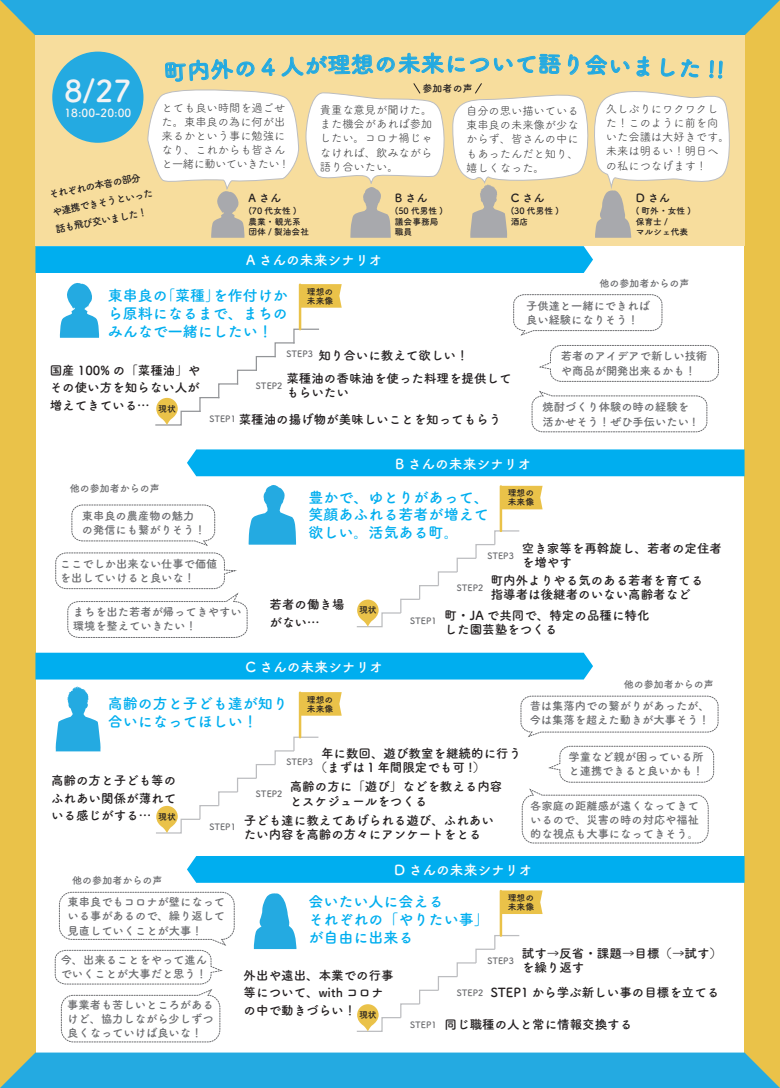
<style>
.page{position:relative;width:780px;height:1088px;background:#fff}
.page>*{position:absolute;margin:0;border:0;box-sizing:border-box;transform-origin:0 0}
.t1{font:30px "Tsuku A Rd Gothic Std B";color:#f2f3f4}
.t2{font:22.5px "Tsuku A Rd Gothic Std B";color:#24aae1;scale:1.04 1}
.t3{font:15px/17.8px "Tsuku A Rd Gothic Std B";color:#00aeef;text-align:justify}
.t4{font:13.75px "Tsuku A Rd Gothic Std B";color:#fff}
.t5{font:12.5px/14.1px "Tsuku A Rd Gothic Std B";color:#231f20}
.t6{font:11.25px/14.1px "Tsuku A Rd Gothic Std B";color:#6c6d70}
.t7{font:11.25px/14.1px "Tsuku A Rd Gothic Std R";color:#3e3e3f;text-align:justify}
.t8{font:11.25px "Tsuku A Rd Gothic Std B";color:#231f20}
.t9{font:11.25px "Tsuku A Rd Gothic Std B";color:#f2f3f4}
.t10{font:10px/17.8px "Tsuku A Rd Gothic Std B";color:#231f20}
.t11{font:10px "Tsuku A Rd Gothic Std B";color:#6c6d70}
.t12{font:8.75px/10.6px "Tsuku A Rd Gothic Std B";color:#231f20}
.t13{font:8.75px "Tsuku A Rd Gothic Std B";color:#6c6d70}
.s1{font-size:8.75px;color:#6c6d70}
</style>
<div class="page">
<div style="left:744px;top:0;width:36px;height:1088px;background:#eac249"></div>
<div style="left:0;top:0;width:35px;height:1088px;background:#eac249"></div>
<svg style="left:0;top:1052px;width:780px;height:36px;background:#30acda"></svg>
<svg style="left:513px;top:294px;width:149px;height:42px"></svg>
<svg style="left:531px;top:391px;width:176px;height:41px"></svg>
<svg style="left:539px;top:345px;width:180px;height:37px"></svg>
<div style="left:35px;top:35px;width:709px;height:211px;background:#f7dd9d"></div>
<div style="left:35px;top:246px;width:558px;height:27px;background:#00aeef"></div>
<div style="left:35px;top:653px;width:558px;height:26px;background:#00aeef"></div>
<div style="left:187px;top:449px;width:557px;height:27px;background:#00aeef"></div>
<div style="left:187px;top:856px;width:557px;height:27px;background:#00aeef"></div>
<svg style="left:155px;top:328px;width:164px;height:98px"></svg>
<svg style="left:301px;top:284px;width:41px;height:24px"></svg>
<hr style="left:299px;top:285px;width:2px;height:44px;background:#eac249">
<svg style="left:60px;top:283px;width:39px;height:55px"></svg>
<svg style="left:156px;top:736px;width:163px;height:98px"></svg>
<svg style="left:301px;top:692px;width:41px;height:24px"></svg>
<hr style="left:299px;top:693px;width:2px;height:44px;background:#eac249">
<svg style="left:356px;top:530px;width:164px;height:98px"></svg>
<svg style="left:502px;top:486px;width:40px;height:23px"></svg>
<hr style="left:499px;top:486px;width:3px;height:45px;background:#eac249">
<svg style="left:356px;top:934px;width:164px;height:98px"></svg>
<svg style="left:502px;top:890px;width:40px;height:24px"></svg>
<hr style="left:499px;top:891px;width:3px;height:44px;background:#eac249">
<svg style="left:254px;top:893px;width:42px;height:56px"></svg>
<svg style="left:520px;top:695px;width:198px;height:42px"></svg>
<svg style="left:521px;top:746px;width:193px;height:97px"></svg>
<svg style="left:71px;top:504px;width:144px;height:42px"></svg>
<svg style="left:55px;top:552px;width:193px;height:86px"></svg>
<svg style="left:55px;top:892px;width:180px;height:150px"></svg>
<svg style="left:55px;top:686px;width:46px;height:65px"></svg>
<svg style="left:248px;top:485px;width:48px;height:60px"></svg>
<svg style="left:0;top:0;width:780px;height:238px"></svg>
<h1 class="t1" style="left:64px;top:67px;width:68px">8/27</h1>
<p class="t9" style="left:65px;top:104px;width:68px">18:00-20:00</p>
<p class="t10" style="left:47px;top:185px;width:104px;rotate:-11deg">それぞれの本音の部分や連携できそうといった話も飛び交いました！</p>
<h2 class="t2" style="left:163px;top:55px;width:91px;rotate:-3deg">町内外の</h2>
<h2 class="t2" style="left:327px;top:47px;width:91px;rotate:-1deg">理想の未</h2>
<h2 class="t2" style="left:421px;top:46px;width:92px">来につい</h2>
<h2 class="t2" style="left:515px;top:46px;width:91px;rotate:1deg">て語り会</h2>
<p class="t7" style="left:162px;top:100px;width:126px">とても良い時間を過ごせた。東串良の為に何が出来るかという事に勉強になり、これからも皆さんと一緒に動いていきたい !</p>
<p class="t10" style="left:422px;top:79px;width:51px">参加者の声</p>
<p class="t7" style="left:320px;top:102px;width:114px">貴重な意見が聞けた。また機会があれば参加したい。コロナ禍じゃなければ、飲みながら語り合いたい。</p>
<p class="t7" style="left:466px;top:103px;width:114px">自分の思い描いている東串良の未来像が少なからず、皆さんの中にもあったんだと知り、嬉しくなった。</p>
<p class="t7" style="left:606px;top:101px;width:125px;text-align:left">久しぶりにワクワクした！このように前を向いた会議は大好きです。未来は明るい！明日への私につなげます！</p>
<p class="t8" style="left:248px;top:189px;width:34px">A さん</p>
<p class="t12" style="left:248px;top:205px;width:62px">(70 代女性 )<br>農業・観光系団体 / 製油会社</p>
<p class="t4" style="left:246px;top:250px;width:138px">A さんの未来シナリオ</p>
<p class="t8" style="left:395px;top:189px;width:34px">B さん</p>
<p class="t12" style="left:395px;top:205px;width:50px">(50 代男性 )議会事務局職員</p>
<p class="t8" style="left:510px;top:189px;width:35px">C さん</p>
<p class="t12" style="left:510px;top:205px;width:50px">(30 代男性 )酒店</p>
<p class="t8" style="left:635px;top:189px;width:36px">D さん</p>
<p class="t12" style="left:635px;top:205px;width:57px">( 町外・女性 )保育士 /<br>マルシェ代表</p>
<p class="t12" style="left:307px;top:286px;width:28px;line-height:8.9px">理想の未来像</p>
<p class="t3" style="left:108px;top:286px;width:181px">東串良の｢菜種｣を作付けから原料になるまで、まちのみんなで一緒にしたい！</p>
<p class="t5" style="left:50px;top:360px;width:152px;line-height:17.8px;text-align:justify">国産 100% の「菜種油」やその使い方を知らない人が増えてきている…</p>
<p class="t5" style="left:209px;top:411px;width:293px"><span class="s1">STEP1</span> 菜種油の揚げ物が美味しいことを知ってもらう</p>
<p class="t5" style="left:318px;top:347px;width:152px">知り合いに教えて欲しい！</p>
<p class="t13" style="left:286px;top:347px;width:28px">STEP3</p>
<p class="t5" style="left:286px;top:371px;width:227px">菜種油の香味油を使った料理を提供してもらいたい</p>
<p class="t13" style="left:256px;top:379px;width:28px">STEP2</p>
<p class="t12" style="left:158px;top:402px;width:19px">現状</p>
<p class="t11" style="left:599px;top:275px;width:91px">他の参加者からの声</p>
<p class="t6" style="left:526px;top:298px;width:125px">子供達と一緒にできれば良い経験になりそう！</p>
<p class="t6" style="left:561px;top:348px;width:148px">若者のアイデアで新しい技術や商品が開発出来るかも！</p>
<p class="t6" style="left:542px;top:399px;width:155px">焼酎づくり体験の時の経験を活かせそう！ぜひ手伝いたい !</p>
<p class="t11" style="left:70px;top:480px;width:91px">他の参加者からの声</p>
<p class="t6" style="left:82px;top:508px;width:125px">東串良の農産物の魅力の発信にも繋がりそう！</p>
<p class="t6" style="left:60px;top:556px;width:159px">ここでしか出来ない仕事で価値を出していけると良いな！</p>
<p class="t6" style="left:73px;top:604px;width:170px">まちを出た若者が帰ってきやすい環境を整えていきたい！</p>
<p class="t4" style="left:395px;top:453px;width:138px">B さんの未来シナリオ</p>
<p class="t3" style="left:308px;top:487px;width:181px">豊かで、ゆとりがあって、笑顔あふれる若者が増えて欲しい。活気ある町。</p>
<p class="t12" style="left:508px;top:488px;width:28px;line-height:8.9px">理想の未来像</p>
<p class="t5" style="left:522px;top:540px;width:201px">空き家等を再斡旋し、若者の定住者を増やす</p>
<p class="t13" style="left:487px;top:549px;width:28px">STEP3</p>
<p class="t5" style="left:490px;top:572px;width:214px">町内外よりやる気のある若者を育てる指導者は後継者のいない高齢者など</p>
<p class="t13" style="left:457px;top:581px;width:28px">STEP2</p>
<p class="t5" style="left:269px;top:595px;width:77px;line-height:17.8px">若者の働き場がない…</p>
<p class="t5" style="left:444px;top:607px;width:206px">町・JA で共同で、特定の品種に特化した園芸塾をつくる</p>
<p class="t12" style="left:359px;top:604px;width:19px">現状</p>
<p class="t13" style="left:410px;top:614px;width:28px">STEP1</p>
<p class="t4" style="left:245px;top:656px;width:139px">C さんの未来シナリオ</p>
<p class="t3" style="left:108px;top:694px;width:181px">高齢の方と子ども達が知り合いになってほしい！</p>
<p class="t12" style="left:307px;top:694px;width:28px;line-height:8.9px">理想の未来像</p>
<p class="t5" style="left:51px;top:770px;width:127px;line-height:17.8px;text-align:justify">高齢の方と子ども等のふれあい関係が薄れている感じがする…</p>
<p class="t12" style="left:158px;top:810px;width:19px">現状</p>
<p class="t13" style="left:209px;top:820px;width:28px">STEP1</p>
<p class="t5" style="left:315px;top:745px;width:208px;text-indent:6px">年に数回、遊び教室を継続的に行う（まずは１年間限定でも可 !）</p>
<p class="t13" style="left:286px;top:755px;width:28px">STEP3</p>
<p class="t5" style="left:290px;top:779px;width:214px">高齢の方に「遊び」などを教える内容とスケジュールをつくる</p>
<p class="t13" style="left:256px;top:787px;width:28px">STEP2</p>
<p class="t5" style="left:244px;top:812px;width:252px">子ども達に教えてあげられる遊び、ふれあいたい内容を高齢の方々にアンケートをとる</p>
<p class="t11" style="left:623px;top:676px;width:91px">他の参加者からの声</p>
<p class="t6" style="left:529px;top:698px;width:181px">昔は集落内での繋がりがあったが、今は集落を超えた動きが大事そう！</p>
<p class="t6" style="left:568px;top:749px;width:136px">学童など親が困っている所と連携できると良いかも！</p>
<p class="t6" style="left:530px;top:798px;width:170px;text-align:justify">各家庭の距離感が遠くなってきているので、災害の時の対応や福祉的な視点も大事になってきそう。</p>
<p class="t11" style="left:72px;top:872px;width:91px">他の参加者からの声</p>
<p class="t6" style="left:68px;top:894px;width:159px;text-align:justify">東串良でもコロナが壁になっている事があるので、繰り返して見直していくことが大事！</p>
<p class="t6" style="left:61px;top:952px;width:148px">今、出来ることをやって進んでいくことが大事だと思う！</p>
<p class="t6" style="left:67px;top:997px;width:148px;text-align:justify">事業者も苦しいところがあるけど、協力しながら少しずつ良くなっていけば良いな！</p>
<p class="t4" style="left:394px;top:859px;width:140px">D さんの未来シナリオ</p>
<p class="t12" style="left:508px;top:893px;width:28px;line-height:8.9px">理想の未来像</p>
<p class="t3" style="left:308px;top:892px;width:181px;text-align:left">会いたい人に会える<br>それぞれの「やりたい事」が自由に出来る</p>
<p class="t5" style="left:244px;top:965px;width:151px;line-height:17.8px">外出や遠出、本業での行事等について、with コロナの中で動きづらい！</p>
<p class="t5" style="left:444px;top:1016px;width:189px">同じ職種の人と常に情報交換する</p>
<p class="t5" style="left:522px;top:945px;width:201px">試す→反省・課題→目標（→試す）を繰り返す</p>
<p class="t13" style="left:487px;top:954px;width:28px">STEP3</p>
<p class="t5" style="left:490px;top:984px;width:230px">STEP1 から学ぶ新しい事の目標を立てる</p>
<p class="t13" style="left:457px;top:985px;width:28px">STEP2</p>
<p class="t12" style="left:359px;top:1009px;width:19px">現状</p>
<p class="t13" style="left:410px;top:1017px;width:28px">STEP1</p>
</div>
